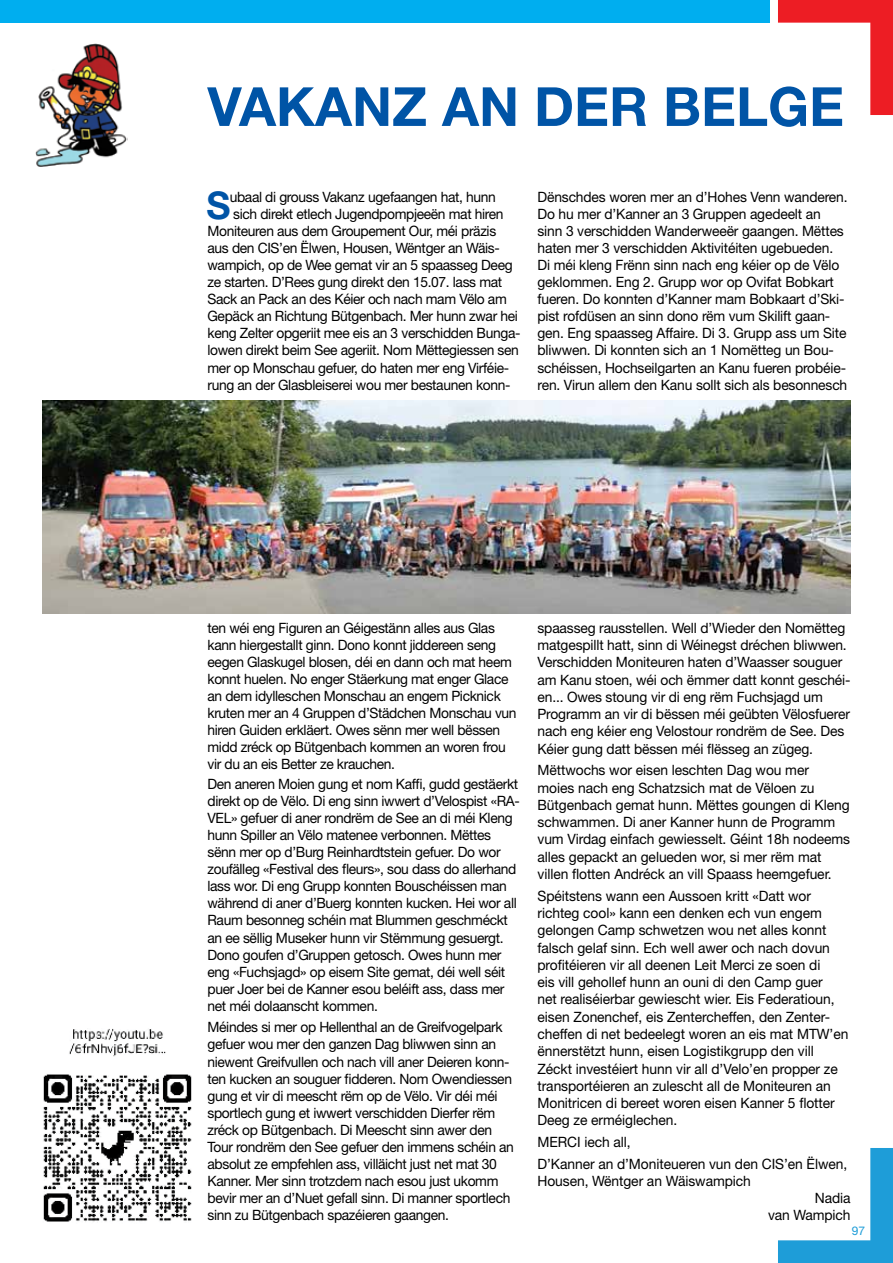
<style>
.page{position:relative;width:893px;height:1263px;background:#fff}
.page>*{position:absolute;margin:0;border:0;box-sizing:border-box;transform-origin:0 0}
.t1{font:700 54px "Helvetica Neue LT Std";color:#0054a6}
.t2{font:700 38.25px "Helvetica Neue LT Std";color:#0054a6}
.t3{font:14.25px/17.1px "Helvetica Neue LT Std";letter-spacing:-.025em;color:#000}
.t4{font:14.25px/17.2px "Helvetica Neue LT Std";letter-spacing:-.005em;color:#000}
.t5{font:12px "Helvetica Neue LT Std";color:#1e9dd8}
</style>
<div class="page">
<img style="left:35px;top:44px;width:93px;height:122px">
<img style="left:43px;top:400px;width:807px;height:213px">
<img style="left:43px;top:1029px;width:149px;height:193px">
<div style="left:0;top:0;width:770px;height:23px;background:#00aeef"></div>
<svg style="left:778px;top:1148px;width:115px;height:115px"></svg>
<svg style="left:778px;top:0;width:115px;height:115px"></svg>
<h1 class="t1" style="left:207px;top:73px;width:638px">VAKANZ AN DER BELGE</h1>
<h2 class="t2" style="left:207px;top:181px;width:26px">S</h2>
<p class="t3" style="left:230px;top:188px;width:268px">ubaal di grouss Vakanz ugefaangen hat, hunn</p>
<p class="t3" style="left:233px;top:205px;width:272px">sich direkt etlech Jugendpompjeeën mat hiren</p>
<p class="t3" style="left:207px;top:222px;width:290px">Moniteuren aus dem Groupement Our, méi präzis</p>
<p class="t3" style="left:207px;top:239px;width:294px">aus den CIS’en Ëlwen, Housen, Wëntger an Wäis-</p>
<p class="t3" style="left:207px;top:256px;width:307px">wampich, op de Wee gemat vir an 5 spaasseg Deeg</p>
<p class="t3" style="left:207px;top:273px;width:296px">ze starten. D’Rees gung direkt den 15.07. lass mat</p>
<p class="t3" style="left:207px;top:290px;width:301px">Sack an Pack an des Kéier och nach mam Vëlo am</p>
<p class="t3" style="left:207px;top:307px;width:312px">Gepäck an Richtung Bütgenbach. Mer hunn zwar hei</p>
<p class="t3" style="left:207px;top:325px;width:314px">keng Zelter opgeriit mee eis an 3 verschidden Bunga-</p>
<p class="t3" style="left:207px;top:342px;width:313px">lowen direkt beim See ageriit. Nom Mëttegiessen sen</p>
<p class="t3" style="left:207px;top:359px;width:303px">mer op Monschau gefuer, do haten mer eng Virféie-</p>
<p class="t3" style="left:207px;top:376px;width:304px">rung an der Glasbleiserei wou mer bestaunen konn-</p>
<p class="t3" style="left:537px;top:188px;width:312px">Dënschdes woren mer an d’Hohes Venn wanderen.<br>Do hu mer d’Kanner an 3 Gruppen agedeelt an sinn 3 verschidden Wanderweeër gaangen. Mëttes haten mer 3 verschidden Aktivitéiten ugebueden.<br>Di méi kleng Frënn sinn nach eng kéier op de Vëlo geklommen. Eng 2. Grupp wor op Ovifat Bobkart fueren. Do konnten d’Kanner mam Bobkaart d’Ski&shy;pist rofdüsen an sinn dono rëm vum Skilift gaan&shy;gen. Eng spaasseg Affaire. Di 3. Grupp ass um Site bliwwen. Di konnten sich an 1 Nomëtteg un Bou&shy;schéissen, Hochseilgarten an Kanu fueren probéie&shy;ren. Virun allem den Kanu sollt sich als besonnesch</p>
<p class="t3" style="left:207px;top:619px;width:311px">ten wéi eng Figuren an Géigestänn alles aus Glas kann hiergestallt ginn. Dono konnt jiddereen seng eegen Glaskugel blosen, déi en dann och mat heem konnt huelen. No enger Stäerkung mat enger Glace an dem idylleschen Monschau an engem Picknick kruten mer an 4 Gruppen d’Städchen Monschau vun hiren Guiden erkläert. Owes sënn mer well bëssen midd zréck op Bütgenbach kommen an woren frou vir du an eis Better ze krauchen.</p>
<p class="t3" style="left:207px;top:775px;width:314px">Den aneren Moien gung et nom Kaffi, gudd gestäerkt direkt op de Vëlo. Di eng sinn iwwert d’Velospist «RA-VEL» gefuer di aner rondrëm de See an di méi Kleng hunn Spiller an Vëlo matenee verbonnen. Mëttes sënn mer op d’Burg Reinhardtstein gefuer. Do wor zoufälleg «Festival des fleurs», sou dass do allerhand lass wor. Di eng Grupp konnten Bouschéissen man während di aner d’Buerg konnten kucken. Hei wor all Raum besonneg schéin mat Blummen geschméckt an ee sëllig Museker hunn vir Stëmmung gesuergt.<br>Dono goufen d’Gruppen getosch. Owes hunn mer eng «Fuchsjagd» op eisem Site gemat, déi well séit puer Joer bei de Kanner esou beléift ass, dass mer net méi dolaanscht kommen.</p>
<p class="t3" style="left:207px;top:1018px;width:308px">Méindes si mer op Hellenthal an de Greifvogelpark gefuer wou mer den ganzen Dag bliwwen sinn an niewent Greifvullen och nach vill aner Deieren konn&shy;ten kucken an souguer fidderen. Nom Owendiessen gung et vir di meescht rëm op de Vëlo. Vir déi méi sportlech gung et iwwert verschidden Dierfer rëm zréck op Bütgenbach. Di Meescht sinn awer den Tour rondrëm den See gefuer den immens schéin an absolut ze empfehlen ass, villäicht just net mat 30<br>Kanner. Mer sinn trotzdem nach esou just ukomm bevir mer an d’Nuet gefall sinn. Di manner sportlech sinn zu Bütgenbach spazéieren gaangen.</p>
<p class="t3" style="left:537px;top:619px;width:314px">spaasseg rausstellen. Well d’Wieder den Nomëtteg matgespillt hatt, sinn di Wéinegst dréchen bliwwen.<br>Verschidden Moniteuren haten d’Waasser souguer am Kanu stoen, wéi och ëmmer datt konnt geschéi&shy;en... Owes stoung vir di eng rëm Fuchsjagd um Programm an vir di bëssen méi geübten Vëlosfuerer nach eng kéier eng Velostour rondrëm de See. Des Kéier gung datt bëssen méi flësseg an zügeg.</p>
<p class="t4" style="left:537px;top:761px;width:314px">Mëttwochs wor eisen leschten Dag wou mer<br>moies nach eng Schatzsich mat de Vëloen zu Bütgenbach gemat hunn. Mëttes goungen di Kleng schwammen. Di aner Kanner hunn de Programm vum Virdag einfach gewiesselt. Géint 18h nodeems alles gepackt an gelueden wor, si mer rëm mat villen flotten Andréck an vill Spaass heemgefuer.</p>
<p class="t4" style="left:537px;top:887px;width:312px">Spéitstens wann een Aussoen kritt «Datt wor richteg cool» kann een denken ech vun engem gelongen Camp schwetzen wou net alles konnt falsch gelaf sinn. Ech well awer och nach dovun profitéieren vir all deenen Leit Merci ze soen di<br>eis vill gehollef hunn an ouni di den Camp guer<br>net realiséierbar gewiescht wier. Eis Federatioun, eisen Zonenchef, eis Zentercheffen, den Zenter&shy;cheffen di net bedeelegt woren an eis mat MTW’en ënnerstëtzt hunn, eisen Logistikgrupp den vill Zéckt investéiert hunn vir all d’Velo’en propper ze transportéieren an zulescht all de Moniteuren an Monitricen di bereet woren eisen Kanner 5 flotter Deeg ze erméiglechen.</p>
<p class="t4" style="left:537px;top:1131px;width:311px;line-height:21.6px">MERCI iech all,<br>D’Kanner an d’Moniteueren vun den CIS’en Ëlwen,</p>
<p class="t4" style="left:537px;top:1172px;width:215px">Housen, Wëntger an Wäiswampich</p>
<p class="t3" style="left:768px;top:1189px;width:84px;text-align:right">Nadia<br>van Wampich</p>
<p class="t5" style="left:852px;top:1223px;width:15px">97</p>
</div>
